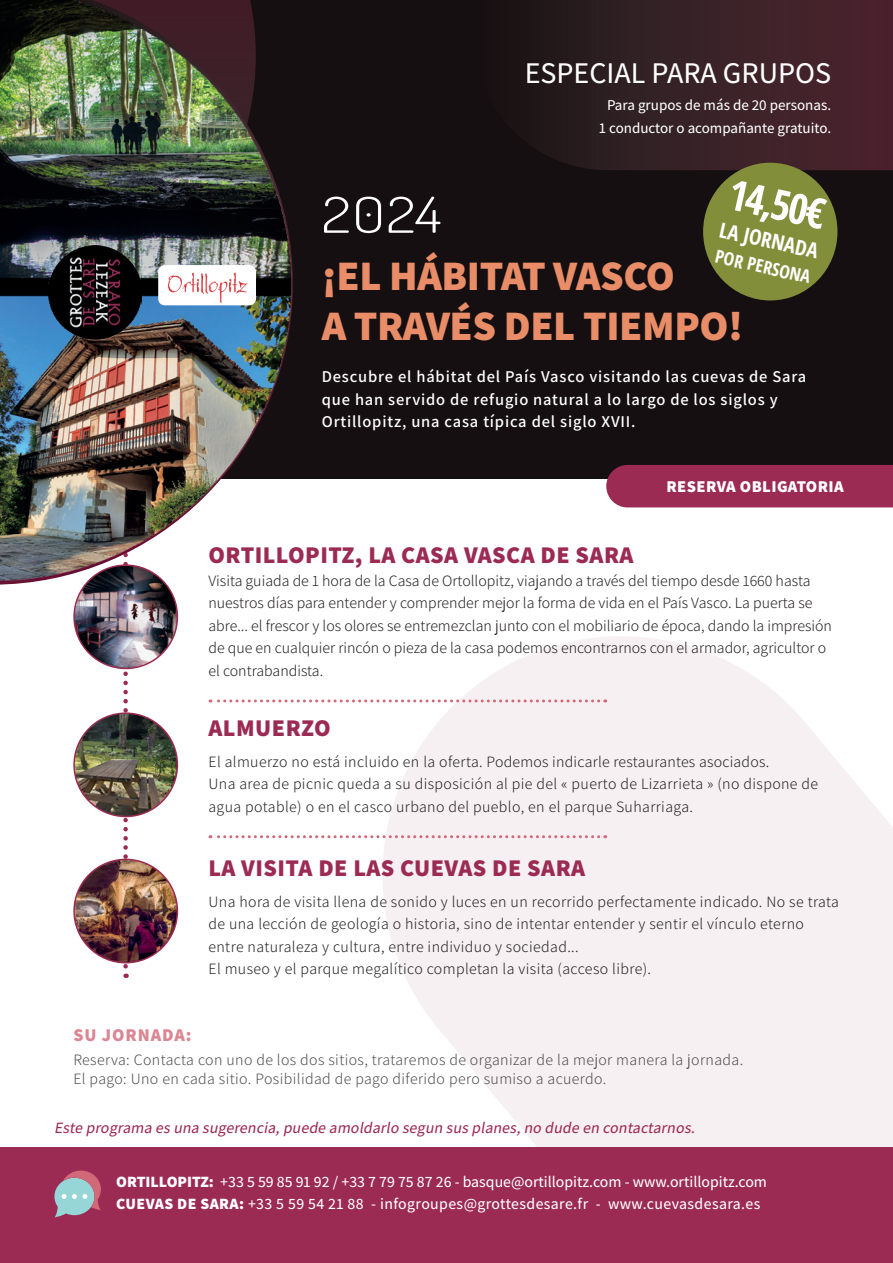
<style>
.page{position:relative;width:893px;height:1263px;background:#fff}
.page>*{position:absolute;margin:0;border:0;box-sizing:border-box;transform-origin:0 0}
.t1{font:300 49.5px "Dosis";color:#fff;scale:1.25 1}
.t2{font:800 42px/49.5px "Assistant";letter-spacing:-.01em;color:#e88d67}
.t3{font:700 condensed 42px "Open Sans";color:#fff}
.t4{font:500 30px "Assistant";color:#fff}
.t5{font:800 24px "Assistant";letter-spacing:.02em;color:#9c2b53}
.t6{font:700 condensed 21px "Open Sans";color:#fff}
.t7{font:800 18px "Assistant";letter-spacing:.05em;color:#d16979}
.t8{font:700 condensed 18px "Open Sans";color:#fff}
.t9{font:600 16.5px/22.5px "Assistant";letter-spacing:.05em;color:#fff}
.t10{font:800 16.5px "Assistant";letter-spacing:.025em;color:#fff}
.t11{font:300 15.75px/22.5px "Assistant";letter-spacing:.015em;color:#231f20}
.t12{font:500 15.75px/22.5px "Assistant";color:#fff}
.t13{font:italic 500 15.75px "Assistant";color:#9c2b53}
.t14{font:500 15px/22.5px "Assistant";color:#fff;text-align:center}
.s1{font-weight:800}
</style>
<div class="page">
<div style="left:0;top:0;width:893px;height:479px;background:#160f11"></div>
<svg style="left:353px;top:636px;width:540px;height:511px;fill:#f6f0f2"></svg>
<svg style="left:543px;top:0;width:350px;height:170px;background:#382025"></svg>
<svg style="left:123px;top:669px;width:5px;height:309px"></svg>
<svg style="left:210px;top:699px;width:389px;height:3px"></svg>
<img style="left:0;top:0;width:293px;height:583px">
<svg style="left:210px;top:835px;width:389px;height:3px"></svg>
<img style="left:74px;top:713px;width:103px;height:103px;border-radius:52px">
<div style="left:73px;top:712px;width:105px;height:105px;border:2px solid #9c2b53;border-radius:50%"></div>
<img style="left:74px;top:859px;width:103px;height:104px;border-radius:52px">
<div style="left:73px;top:859px;width:105px;height:104px;border:2px solid #9c2b53;border-radius:50%"></div>
<div style="left:606px;top:465px;width:287px;height:42px;background:#9c2b53"></div>
<img style="left:74px;top:566px;width:103px;height:102px">
<div style="left:73px;top:564px;width:105px;height:105px;border:2px solid #9c2b53;border-radius:50%"></div>
<div style="left:0;top:1147px;width:893px;height:116px;background:#9c2b53"></div>
<svg style="left:54px;top:1170px;width:47px;height:47px"></svg>
<img style="left:48px;top:246px;width:93px;height:93px">
<div style="left:703px;top:163px;width:134px;height:137px;background:#838e3b;border-radius:50%"></div>
<div style="left:158px;top:265px;width:98px;height:40px;background:#fff;border-radius:6px"></div>
<img style="left:167px;top:272px;width:80px;height:32px">
<h3 class="t4" style="left:525px;top:53px;width:308px">ESPECIAL PARA GRUPOS</h3>
<p class="t14" style="left:599px;top:93px;width:233px">Para grupos de más de 20 personas.<br>1 conductor o acompañante gratuito.</p>
<h2 class="t3" style="left:735px;top:165px;width:100px;rotate:12deg">14,50€</h2>
<h1 class="t1" style="left:322px;top:180px;width:97px">2024</h1>
<h3 class="t6" style="left:723px;top:215px;width:102px;rotate:13deg">LA JORNADA</h3>
<p class="t8" style="left:719px;top:243px;width:99px;rotate:13deg">POR PERSONA</p>
<h2 class="t2" style="left:322px;top:249px;width:423px">¡EL HÁBITAT VASCO<br>A TRAVÉS DEL TIEMPO!</h2>
<p class="t9" style="left:322px;top:365px;width:486px">Descubre el hábitat del País Vasco visitando las cuevas de Sara que han servido de refugio natural a lo largo de los siglos y<br>Ortillopitz, una casa típica del siglo XVII.</p>
<p class="t10" style="left:666px;top:476px;width:179px">RESERVA OBLIGATORIA</p>
<h3 class="t5" style="left:208px;top:539px;width:426px">ORTILLOPITZ, LA CASA VASCA DE SARA</h3>
<p class="t11" style="left:208px;top:569px;width:625px">Visita guiada de 1 hora de la Casa de Ortollopitz, viajando a través del tiempo desde 1660 hasta nuestros días para entender y comprender mejor la forma de vida en el País Vasco. La puerta se abre... el frescor y los olores se entremezclan junto con el mobiliario de época, dando la impresión de que en cualquier rincón o pieza de la casa podemos encontrarnos con el armador, agricultor o el contrabandista.</p>
<h3 class="t5" style="left:208px;top:711px;width:124px">ALMUERZO</h3>
<p class="t11" style="left:208px;top:749px;width:611px">El almuerzo no está incluido en la oferta. Podemos indicarle restaurantes asociados.<br>Una area de picnic queda a su disposición al pie del « puerto de Lizarrieta » (no dispone de agua potable) o en el casco urbano del pueblo, en el parque Suharriaga.</p>
<h3 class="t5" style="left:208px;top:851px;width:378px">LA VISITA DE LAS CUEVAS DE SARA</h3>
<p class="t11" style="left:208px;top:889px;width:632px">Una hora de visita llena de sonido y luces en un recorrido perfectamente indicado. No se trata de una lección de geología o historia, sino de intentar entender y sentir el vínculo eterno entre naturaleza y cultura, entre individuo y sociedad...<br>El museo y el parque megalítico completan la visita (acceso libre).</p>
<p class="t7" style="left:73px;top:1022px;width:120px">SU JORNADA:</p>
<p class="t11" style="left:73px;top:1049px;width:671px;line-height:19.5px">Reserva: Contacta con uno de los dos sitios, trataremos de organizar de la mejor manera la jornada.<br>El pago: Uno en cada sitio. Posibilidad de pago diferido pero sumiso a acuerdo.</p>
<p class="t13" style="left:54px;top:1117px;width:646px">Este programa es una sugerencia,puede amoldarlo segun sus planes,no dude en contactarnos.</p>
<p class="t12" style="left:116px;top:1169px;width:652px"><span class="s1">ORTILLOPITZ:</span> +33 5 59 85 91 92 / +33 7 79 75 87 26 - basque@ortillopitz.com - www.ortillopitz.com<br><span class="s1">CUEVAS DE SARA:</span> +33 5 59 54 21 88 - infogroupes@grottesdesare.fr - www.cuevasdesara.es</p>
</div>
